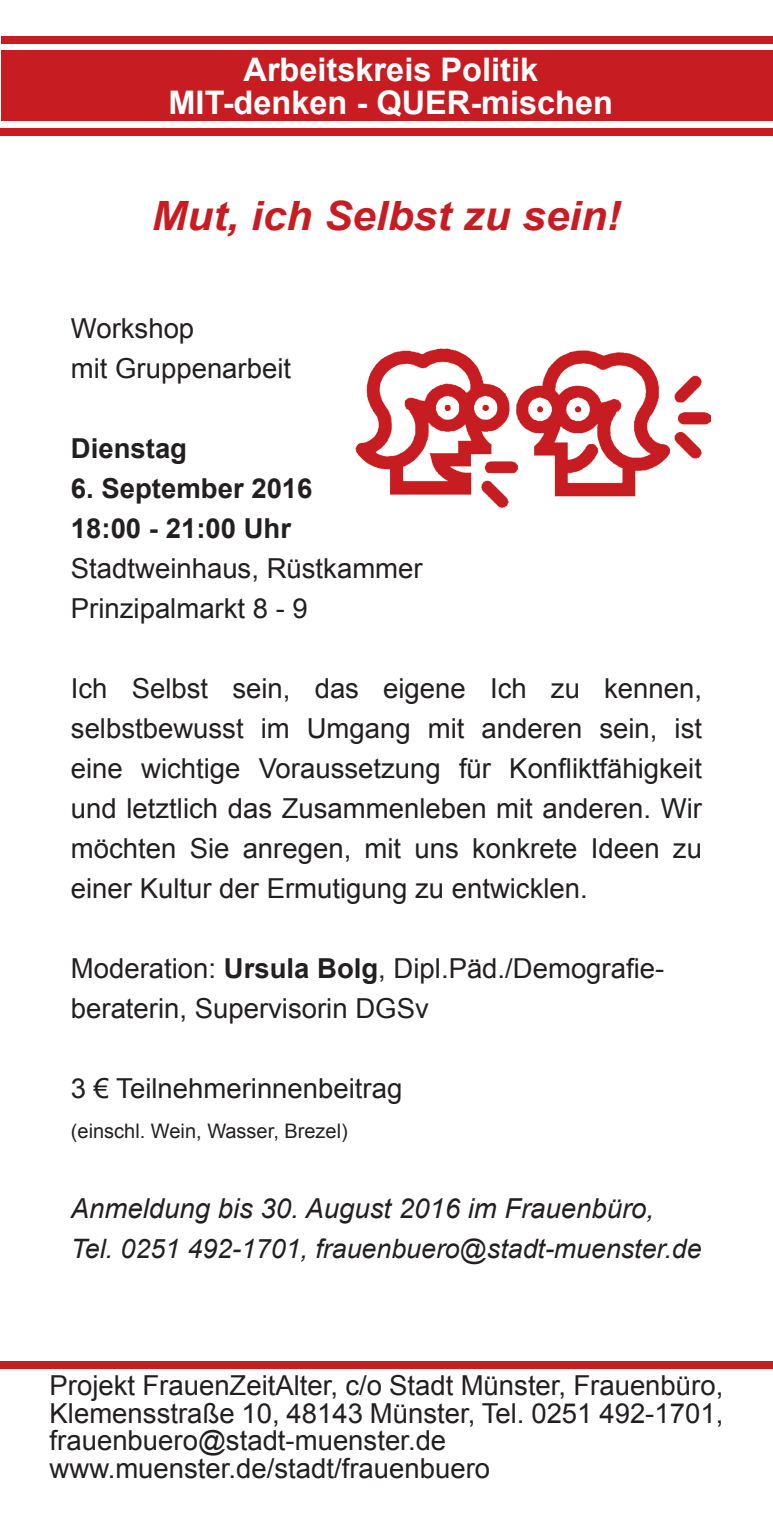
<style>
.page{position:relative;width:773px;height:1517px;background:#fff}
.page>*{position:absolute;margin:0;border:0;box-sizing:border-box;transform-origin:0 0}
.t1{font:italic 700 40.5px "Arial";color:#c61c22;scale:1.05 1}
.t2{font:700 32.5px "Arial";color:#fff}
.t3{font:27.5px/40px "Arial";color:#231f20}
.t4{font:italic 27.5px "Arial";color:#231f20}
.t5{font:700 27.5px "Arial";color:#231f20}
.t6{font:italic 26.75px "Arial";color:#231f20}
.t7{font:20px "Arial";color:#231f20}
.s1{font-weight:700}
</style>
<div class="page">
<div style="left:0;top:1361px;width:772px;height:7px;background:#c61c22"></div>
<div style="left:2px;top:50px;width:770px;height:71px;background:#c61c22"></div>
<div style="left:0;top:128px;width:772px;height:7px;background:#c61c22"></div>
<div style="left:2px;top:36px;width:770px;height:7px;background:#c61c22"></div>
<img style="left:355px;top:348px;width:355px;height:160px">
<p class="t2" style="left:243px;top:48px;width:296px">Arbeitskreis Politik</p>
<p class="t2" style="left:168px;top:80px;width:446px">MIT-denken - QUER-mischen</p>
<p class="t1" style="left:152px;top:189px;width:448px">Mut, ich Selbst zu sein!</p>
<p class="t3" style="left:71px;top:308px;width:125px">Workshop</p>
<p class="t3" style="left:71px;top:348px;width:222px">mit Gruppenarbeit</p>
<p class="t5" style="left:71px;top:430px;width:118px">Dienstag</p>
<p class="t5" style="left:71px;top:470px;width:243px">6. September 2016</p>
<p class="t5" style="left:71px;top:510px;width:222px">18:00 - 21:00 Uhr</p>
<p class="t3" style="left:71px;top:548px;width:353px">Stadtweinhaus, Rüstkammer</p>
<p class="t3" style="left:71px;top:588px;width:238px">Prinzipalmarkt 8 - 9</p>
<p class="t3" style="left:71px;top:668px;width:632px;text-align:justify">Ich Selbst sein, das eigene Ich zu kennen, selbstbewusst im Umgang mit anderen sein, ist eine wichtige Voraussetzung für Konfliktfähigkeit und letztlich das Zusammenleben mit anderen. Wir möchten Sie anregen, mit uns konkrete Ideen zu einer Kultur der Ermutigung zu entwicklen.</p>
<p class="t3" style="left:71px;top:948px;width:594px">Moderation: <span class="s1">Ursula Bolg</span>, Dipl.Päd./Demografie&shy;beraterin, Supervisorin DGSv</p>
<p class="t3" style="left:71px;top:1068px;width:333px">3 € Teilnehmerinnenbeitrag</p>
<p class="t7" style="left:71px;top:1118px;width:278px">(einschl. Wein, Wasser, Brezel)</p>
<p class="t4" style="left:71px;top:1190px;width:584px">Anmeldung bis 30. August 2016 im Frauenbüro,</p>
<p class="t6" style="left:71px;top:1231px;width:632px">Tel. 0251 492-1701, frauenbuero@stadt-muenster.de</p>
<p class="t3" style="left:50px;top:1372px;width:675px;line-height:27.5px">Projekt FrauenZeitAlter, c/o Stadt Münster, Frauenbüro,<br>Klemensstraße 10, 48143 Münster, Tel. 0251 492-1701,</p>
<p class="t3" style="left:50px;top:1427px;width:442px;line-height:27.5px">frauenbuero@stadt-muenster.de www.muenster.de/stadt/frauenbuero</p>
</div>
